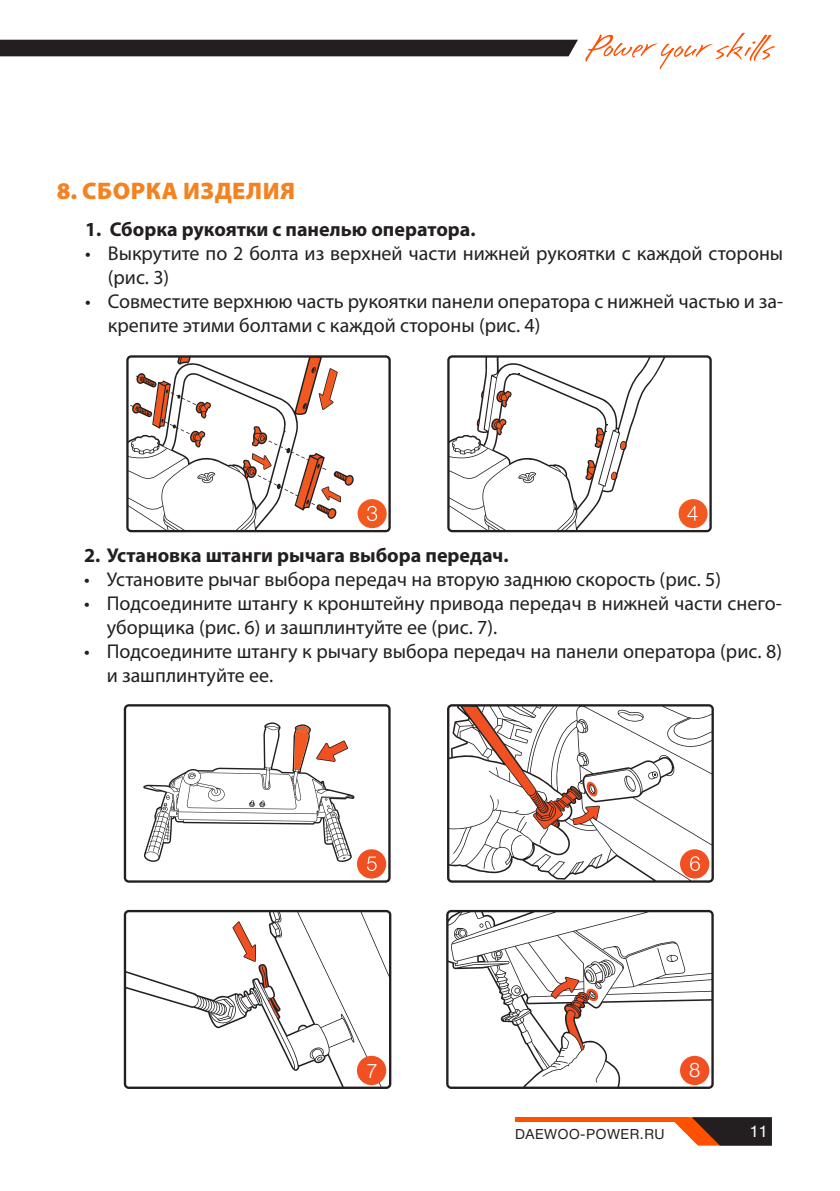
<style>
.page{position:relative;width:840px;height:1191px;background:#fff}
.page>*{position:absolute;margin:0;border:0;box-sizing:border-box;transform-origin:0 0}
.t1{font:900 24px "Myriad Pro";letter-spacing:.02em;color:#f58220}
.t2{font:20.2px "Helvetica 4 Light";color:#fff}
.t3{font:20px/24px "Myriad Pro";color:#231f20}
.t4{font:700 20px "Myriad Pro";color:#231f20}
.t5{font:16px "Helvetica Neue Cyr";color:#fff}
.t6{font:14px "Helvetica 5 Normal";letter-spacing:.04em;color:#231f20}
</style>
<div class="page">
<div style="left:0;top:40px;width:577px;height:16px;background:#231f20"></div>
<svg style="left:585px;top:33px;width:189px;height:36px"></svg>
<svg style="left:674px;top:1117px;width:97px;height:28px;background:#674030"></svg>
<div style="left:514px;top:1117px;width:174px;height:5px;background:#ff5000"></div>
<svg style="left:126px;top:355px;width:264px;height:177px"></svg>
<svg style="left:447px;top:355px;width:264px;height:177px"></svg>
<svg style="left:124px;top:704px;width:266px;height:178px"></svg>
<svg style="left:447px;top:704px;width:266px;height:178px"></svg>
<svg style="left:461px;top:706px;width:138px;height:123px"></svg>
<svg style="left:124px;top:910px;width:267px;height:179px"></svg>
<svg style="left:232px;top:921px;width:36px;height:67px"></svg>
<svg style="left:446px;top:910px;width:267px;height:179px"></svg>
<svg style="left:550px;top:976px;width:48px;height:74px"></svg>
<svg style="left:679px;top:849px;width:30px;height:29px"></svg>
<div style="left:679px;top:1055px;width:30px;height:30px;background:#f15022;border-radius:50%"></div>
<div style="left:357px;top:1055px;width:29px;height:30px;background:#f15022;border-radius:50%"></div>
<svg style="left:143px;top:722px;width:243px;height:156px"></svg>
<p class="t1" style="left:57px;top:175px;width:240px">8. СБОРКА ИЗДЕЛИЯ</p>
<p class="t4" style="left:85px;top:216px;width:392px">1. Сборка рукоятки с панелью оператора.</p>
<p class="t3" style="left:108px;top:241px;width:676px;text-indent:-23px">• Выкрутите по 2 болта из верхней части нижней рукоятки с каждой стороны (рис. 3)</p>
<p class="t3" style="left:108px;top:289px;width:676px;text-indent:-23px">• Совместите верхнюю часть рукоятки панели оператора с нижней частью и за&shy;крепите этими болтами с каждой стороны (рис. 4)</p>
<p class="t4" style="left:84px;top:542px;width:426px">2. Установка штанги рычага выбора передач.</p>
<p class="t3" style="left:84px;top:567px;width:638px">• Установите рычаг выбора передач на вторую заднюю скорость (рис. 5)</p>
<p class="t3" style="left:107px;top:591px;width:676px;text-indent:-23px">• Подсоедините штангу к кронштейну привода передач в нижней части снего&shy;уборщика (рис. 6) и зашплинтуйте ее (рис. 7).</p>
<p class="t3" style="left:107px;top:639px;width:676px;text-indent:-23px">• Подсоедините штангу к рычагу выбора передач на панели оператора (рис. 8) и зашплинтуйте ее.</p>
<p class="t2" style="left:366px;top:1059px;width:13px">7</p>
<p class="t2" style="left:688px;top:1059px;width:13px">8</p>
<p class="t6" style="left:514px;top:1126px;width:151px">DAEWOO-POWER.RU</p>
<p class="t5" style="left:749px;top:1122px;width:19px">11</p>
</div>
